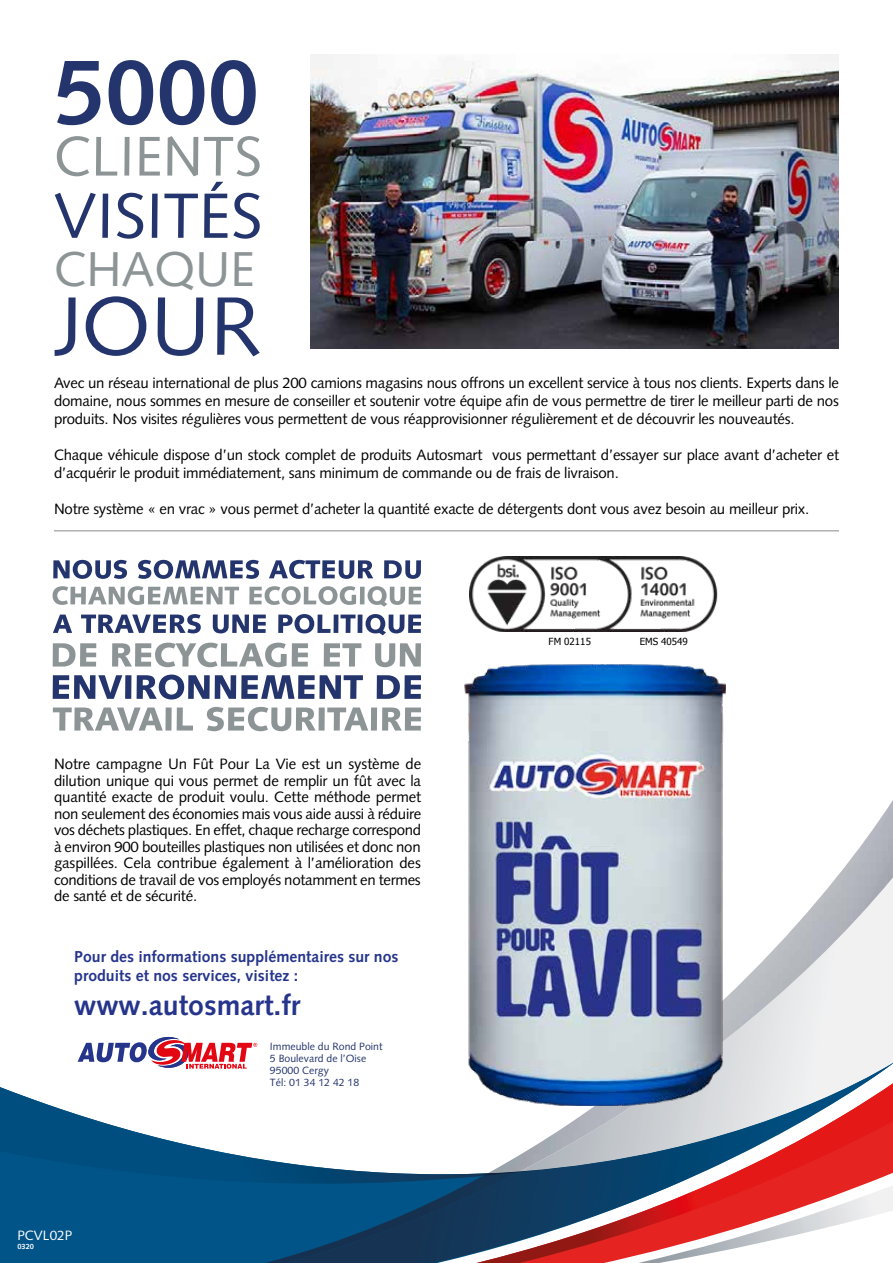
<style>
.page{position:relative;width:893px;height:1263px;background:#fff}
.page>*{position:absolute;margin:0;border:0;box-sizing:border-box;transform-origin:0 0}
.t1{font:700 92.25px "Syntax";color:#24346c}
.t2{font:82.65px "Syntax";color:#24346c}
.t3{font:63.75px "Syntax";color:#24346c}
.t4{font:55.8px "Syntax";color:#8d9496}
.t5{font:48.9px "Syntax";color:#8d9496}
.t6{font:700 28.5px "Syntax";color:#26358c}
.t7{font:700 15.75px/19px "Syntax";color:#26358c}
.t8{font:15px/16.5px "Syntax";letter-spacing:-.015em;color:#000;text-align:justify}
.t9{font:13.5px "Syntax";color:#fff}
.t10{font:10.5px/12px "Syntax";color:#24346c}
.t11{font:9.75px "Tahoma";color:#000}
.t12{font:700 7.5px "Syntax";color:#fff}
</style>
<div class="page">
<div style="left:0;top:1184px;width:265px;height:79px;background:#005487"></div>
<svg style="left:0;top:1087px;width:286px;height:97px"></svg>
<img style="left:265px;top:1172px;width:164px;height:91px">
<img style="left:726px;top:800px;width:167px;height:280px">
<svg style="left:429px;top:1080px;width:441px;height:183px"></svg>
<svg style="left:477px;top:1083px;width:416px;height:180px"></svg>
<div style="left:72px;top:994px;width:472px;height:106px;background:#fff"></div>
<img style="left:310px;top:54px;width:529px;height:294px">
<hr style="left:54px;top:530px;width:785px;height:1px;background:#b1b1b1">
<img style="left:470px;top:556px;width:248px;height:75px">
<img style="left:463px;top:664px;width:263px;height:442px">
<svg style="left:53px;top:707px;width:368px;height:24px"></svg>
<svg style="left:53px;top:674px;width:368px;height:25px"></svg>
<svg style="left:53px;top:643px;width:368px;height:24px"></svg>
<svg style="left:53px;top:614px;width:368px;height:21px"></svg>
<svg style="left:53px;top:586px;width:368px;height:21px"></svg>
<svg style="left:53px;top:560px;width:368px;height:19px"></svg>
<svg style="left:77px;top:1036px;width:181px;height:33px"></svg>
<h1 class="t1" style="left:54px;top:39px;width:207px">5000</h1>
<h3 class="t4" style="left:54px;top:123px;width:209px">CLIENTS</h3>
<h3 class="t3" style="left:54px;top:178px;width:210px">VISITÉS</h3>
<h3 class="t5" style="left:54px;top:240px;width:203px">CHAQUE</h3>
<h2 class="t2" style="left:54px;top:277px;width:208px">JOUR</h2>
<p class="t8" style="left:54px;top:373px;width:786px;line-height:18px">Avec un réseau international de plus 200 camions magasins nous offrons un excellent service à tous nos clients. Experts dans le domaine, nous sommes en mesure de conseiller et soutenir votre équipe afin de vous permettre de tirer le meilleur parti de nos produits. Nos visites régulières vous permettent de vous réapprovisionner régulièrement et de découvrir les nouveautés.</p>
<p class="t8" style="left:54px;top:445px;width:787px;line-height:18px">Chaque véhicule dispose d’un stock complet de produits Autosmart vous permettant d’essayer sur place avant d’acheter et d’acquérir le produit immédiatement, sans minimum de commande ou de frais de livraison.</p>
<p class="t8" style="left:54px;top:500px;width:757px">Notre système « en vrac » vous permet d’acheter la quantité exacte de détergents dont vous avez besoin au meilleur prix.</p>
<p class="t8" style="left:54px;top:756px;width:369px">Notre campagne Un Fût Pour La Vie est un système de dilution unique qui vous permet de remplir un fût avec la quantité exacte de produit voulu. Cette méthode permet non seulement des économies mais vous aide aussi à réduire vos déchets plastiques. En effet, chaque recharge correspond à environ 900 bouteilles plastiques non utilisées et donc non gaspillées. Cela contribue également à l’amélioration des conditions de travail de vos employés notamment en termes de santé et de sécurité.</p>
<p class="t7" style="left:74px;top:947px;width:326px">Pour des informations supplémentaires sur nos produits et nos services, visitez :</p>
<h3 class="t6" style="left:74px;top:989px;width:228px">www.autosmart.fr</h3>
<p class="t9" style="left:17px;top:1227px;width:56px">PCVL02P</p>
<p class="t12" style="left:17px;top:1242px;width:18px">0320</p>
<p class="t10" style="left:270px;top:1040px;width:114px">Immeuble du Rond Point<br>5 Boulevard de l’Oise<br>95000 Cergy<br>Tél: 01 34 12 42 18</p>
<p class="t11" style="left:549px;top:635px;width:44px">FM 02115</p>
<p class="t11" style="left:640px;top:635px;width:50px">EMS 40549</p>
</div>
